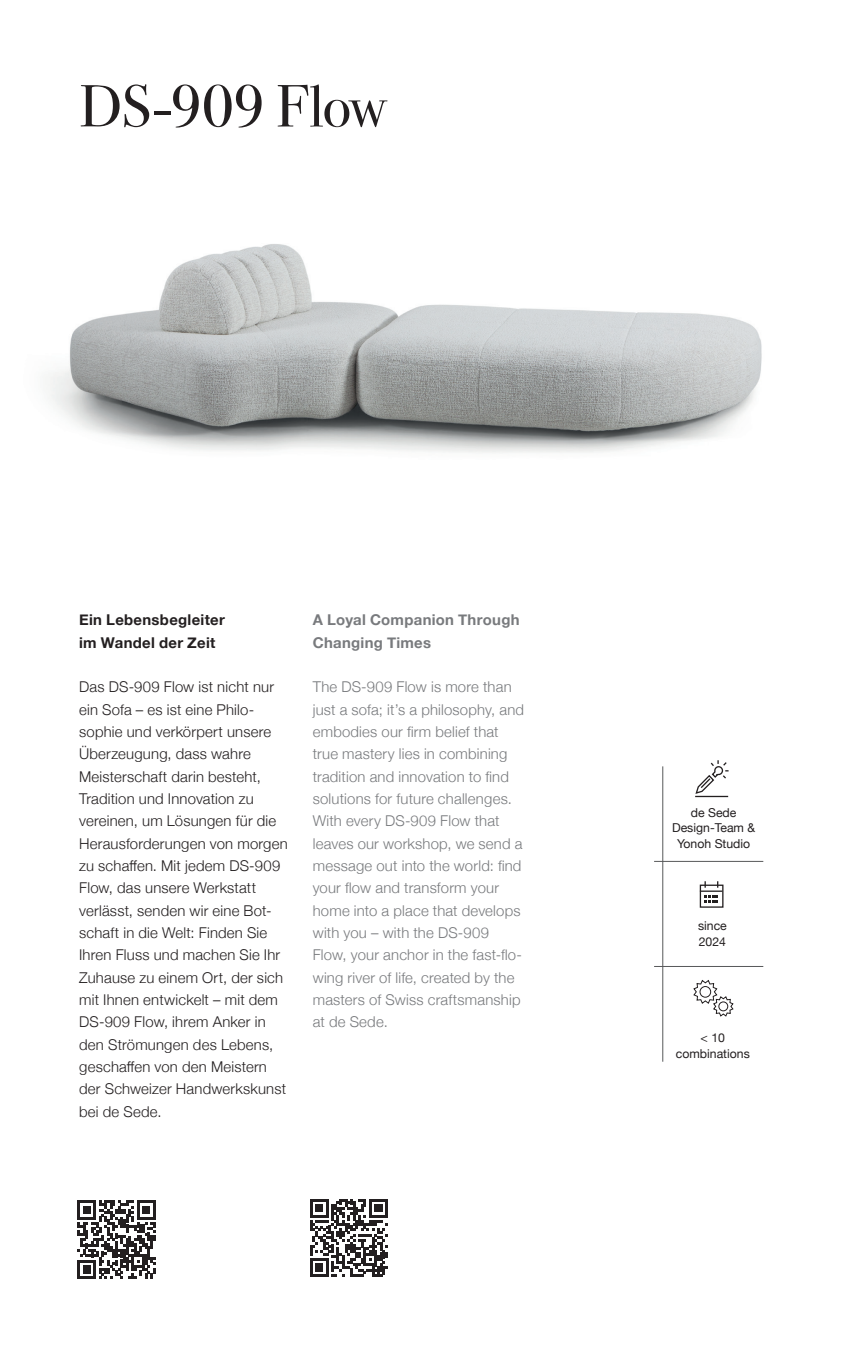
<style>
.page{position:relative;width:844px;height:1365px;background:#fff}
.page>*{position:absolute;margin:0;border:0;box-sizing:border-box;transform-origin:0 0}
.Headline-coverpage-34pt{font:59.5px "Bodoni Svty Two ITCTT";letter-spacing:-.01em;color:#231f20}
.copy_8_5pt{font:300 14.88px/22.4px "Helvetica Neue";letter-spacing:.015em;color:#231f20}
.copy_8_5pt-2{font:300 14.88px/22.4px "Helvetica Neue";letter-spacing:.015em;color:#787a7d}
.Subline_8_5pt{font:700 14.88px/22.4px "Helvetica Neue";letter-spacing:.02em;color:#787a7d}
.Subline_8_5pt-2{font:700 14.88px "Helvetica Neue";letter-spacing:.02em;color:#231f20}
.Icon_Box_-_Copy{font:12.25px/15.8px "Helvetica Neue";color:#231f20;text-align:center}
</style>
<div class="page">
<svg style="left:310px;top:1199px;width:78px;height:77px"></svg>
<svg style="left:77px;top:1200px;width:78px;height:78px"></svg>
<hr style="left:654px;top:966px;width:109px;height:1px;background:#57585a">
<hr style="left:654px;top:861px;width:109px;height:1px;background:#57585a">
<hr style="left:662px;top:766px;width:1px;height:295px;background:#57585a">
<div style="left:699px;top:884px;width:24px;height:23px;border:1px solid #231f20"></div>
<svg style="left:699px;top:881px;width:23px;height:21px"></svg>
<hr style="left:695px;top:795px;width:33px;height:2px;background:#231f20">
<svg style="left:695px;top:760px;width:33px;height:34px"></svg>
<svg style="left:693px;top:980px;width:41px;height:37px"></svg>
<div style="left:718px;top:1001px;width:10px;height:10px;border:1px solid #231f20;border-radius:50%"></div>
<div style="left:699px;top:986px;width:12px;height:11px;border:1px solid #231f20;border-radius:50%"></div>
<img style="left:48px;top:244px;width:714px;height:209px">
<p class="Headline-coverpage-34pt" style="left:79px;top:57px;width:307px">DS-909 Flow</p>
<p class="Subline_8_5pt-2" style="left:79px;top:608px;width:147px">Ein Lebensbegleiter</p>
<p class="Subline_8_5pt-2" style="left:79px;top:630px;width:138px">im Wandel der Zeit</p>
<p class="copy_8_5pt" style="left:79px;top:674px;width:210px">Das DS-909 Flow ist nicht nur ein Sofa – es ist eine Philo&shy;sophie und verkörpert unsere<br>Überzeugung, dass wahre<br>Meisterschaft darin besteht,<br>Tradition und Innovation zu vereinen, um Lösungen für die<br>Herausforderungen von morgen zu schaffen. Mit jedem DS-909<br>Flow, das unsere Werkstatt verlässt, senden wir eine Bot&shy;schaft in die Welt: Finden Sie<br>Ihren Fluss und machen Sie Ihr<br>Zuhause zu einem Ort, der sich mit Ihnen entwickelt – mit dem<br>DS-909 Flow, ihrem Anker in den Strömungen des Lebens, geschaffen von den Meistern der Schweizer Handwerkskunst bei de Sede.</p>
<p class="Subline_8_5pt" style="left:313px;top:609px;width:208px">A Loyal Companion Through<br>Changing Times</p>
<p class="copy_8_5pt-2" style="left:313px;top:674px;width:213px">The DS-909 Flow is more than just a sofa; it’s a philosophy, and embodies our firm belief that true mastery lies in combining tradition and innovation to find solutions for future challenges.<br>With every DS-909 Flow that leaves our workshop, we send a message out into the world: find your flow and transform your home into a place that develops with you – with the DS-909<br>Flow, your anchor in the fast-flo&shy;wing river of life, created by the masters of Swiss craftsmanship at de Sede.</p>
<p class="Icon_Box_-_Copy" style="left:690px;top:804px;width:47px">de Sede</p>
<p class="Icon_Box_-_Copy" style="left:672px;top:820px;width:85px">Design-Team &amp;<br>Yonoh Studio</p>
<p class="Icon_Box_-_Copy" style="left:697px;top:918px;width:30px">since</p>
<p class="Icon_Box_-_Copy" style="left:698px;top:934px;width:29px">2024</p>
<p class="Icon_Box_-_Copy" style="left:700px;top:1030px;width:26px">&lt; 10</p>
<p class="Icon_Box_-_Copy" style="left:675px;top:1046px;width:75px">combinations</p>
</div>
